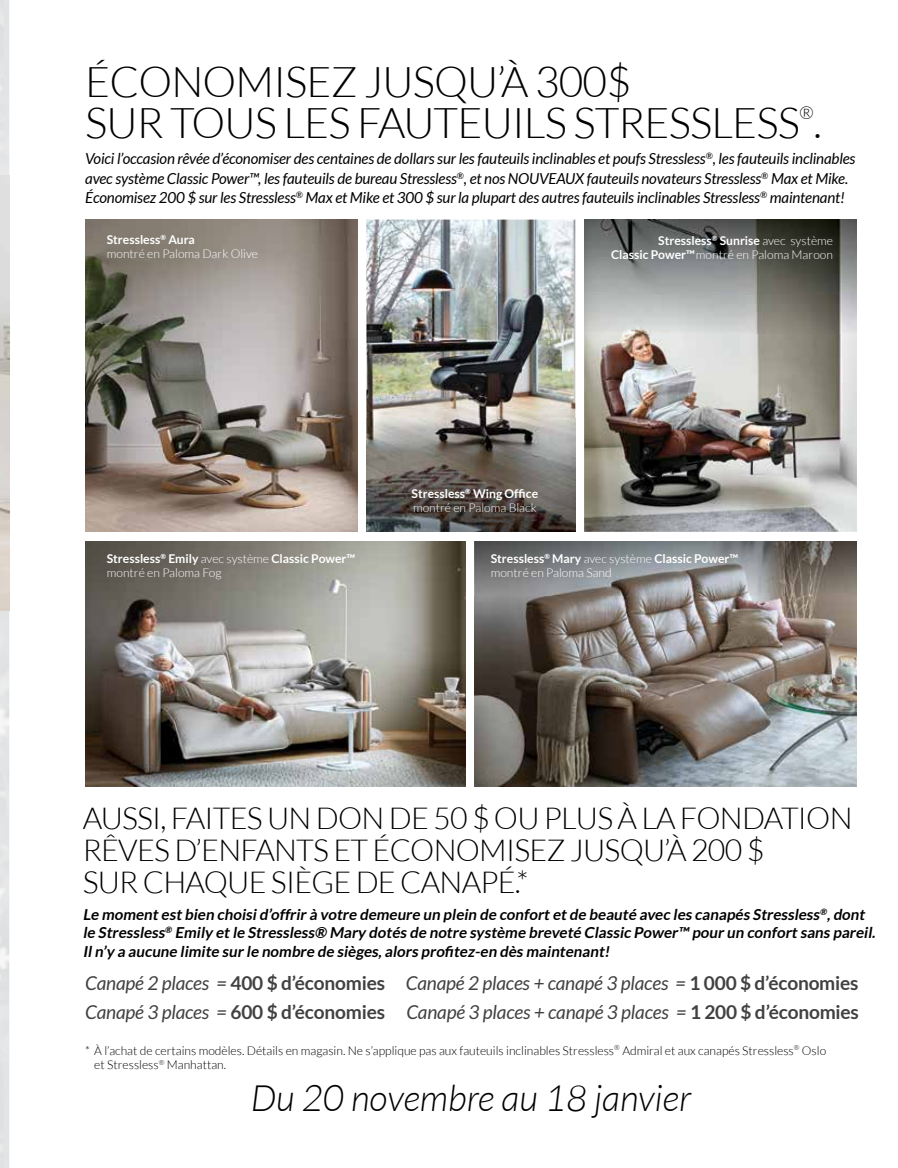
<style>
.page{position:relative;width:898px;height:1168px;background:#fff}
.page>*{position:absolute;margin:0;border:0;box-sizing:border-box;transform-origin:0 0}
.t1{font:300 42.45px/41px "Lato";letter-spacing:-.02em;color:#000}
.t2{font:italic 300 36.3px "Lato";color:#000}
.t3{font:300 30.3px/31.8px "Lato";letter-spacing:-.025em;color:#000}
.t4{font:italic 19.05px/29px "Lato";letter-spacing:-.01em;color:#414042}
.t5{font:300 17.7px "Lato";color:#000}
.t6{font:italic 15.15px/19.6px "Lato";letter-spacing:-.01em;color:#000}
.t7{font:italic 700 15.15px/18.1px "Lato";color:#000}
.t8{font:300 12.15px/13.6px "Lato";color:#fff}
.t9{font:300 12.15px/14.5px "Lato";color:#000}
.t10{font:700 12.15px/13.6px "Lato";color:#fff}
.s1{font-weight:700}
.s2{font-weight:300}
.s3{font-weight:700;font-style:normal}
</style>
<div class="page">
<img style="left:366px;top:220px;width:209px;height:198px">
<img style="left:575px;top:418px;width:1px;height:114px">
<img style="left:366px;top:418px;width:209px;height:114px">
<img style="left:0;top:176px;width:9px;height:434px">
<img style="left:475px;top:541px;width:382px;height:245px">
<img style="left:584px;top:333px;width:273px;height:199px">
<img style="left:584px;top:220px;width:273px;height:113px">
<img style="left:85px;top:541px;width:380px;height:245px">
<img style="left:85px;top:220px;width:273px;height:312px">
<h1 class="t1" style="left:85px;top:62px;width:738px">ÉCONOMISEZ JUSQU’À 300$<br>SUR TOUS LES FAUTEUILS STRESSLESS .</h1>
<p class="t5" style="left:799px;top:103px;width:16px">®</p>
<p class="t6" style="left:85px;top:149px;width:772px">Voici l’occasion rêvée d’économiser des centaines de dollars sur les fauteuils inclinables et poufs Stressless<sup>®</sup>, les fauteuils inclinables avec système Classic Power™, les fauteuils de bureau Stressless<sup>®</sup>, et nos NOUVEAUX fauteuils novateurs Stressless<sup>®</sup> Max et Mike.<br>Économisez 200 $ sur les Stressless<sup>®</sup> Max et Mike et 300 $ sur la plupart des autres fauteuils inclinables Stressless<sup>®</sup> maintenant!</p>
<p class="t8" style="left:107px;top:233px;width:153px"><span class="s1">Stressless</span><sup>®</sup> <span class="s1">Aura<br></span>montré en Paloma Dark Olive</p>
<p class="t8" style="left:611px;top:234px;width:223px;text-align:right"><span class="s1">Stressless</span><sup>®</sup> <span class="s1">Sunrise</span> avec système<br><span class="s1">Classic Power™</span>montré en Paloma Maroon</p>
<p class="t10" style="left:107px;top:552px;width:250px">Stressless<sup>®</sup> Emily <span class="s2">avec système</span> Classic Power™ <span class="s2">montré en Paloma Fog</span></p>
<p class="t10" style="left:412px;top:486px;width:128px">Stressless<sup>®</sup> Wing Office <span class="s2">montré en Paloma Black</span></p>
<p class="t8" style="left:491px;top:552px;width:249px"><span class="s1">Stressless</span><sup>®</sup> <span class="s1">Mary</span> avec système <span class="s1">Classic Power™ </span>montré en Paloma Sand</p>
<h3 class="t3" style="left:83px;top:802px;width:771px">AUSSI, FAITES UN DON DE 50 $ OU PLUS À LA FONDATION<br>RÊVES D’ENFANTS ET ÉCONOMISEZ JUSQU’À 200 $<br>SUR CHAQUE SIÈGE DE CANAPÉ.*</h3>
<p class="t7" style="left:83px;top:905px;width:796px">Le moment est bien choisid’offrir à votre demeure un plein de confort et de beauté avec les canapés Stressless<sup>®</sup>,dont le Stressless<sup>®</sup> Emily et le Stressless® Mary dotés de notre système breveté Classic Power™ pour un confort sans pareil.<br>Iln’y a aucune limite sur le nombre de sièges,alors profitez-en dès maintenant!</p>
<p class="t4" style="left:85px;top:969px;width:775px">Canapé 2 places = <span class="s3">400 $ d’économies</span> Canapé 2 places + canapé 3 places = <span class="s3">1 000 $ d’économies<br></span>Canapé 3 places = <span class="s3">600 $ d’économies</span> Canapé 3 places + canapé 3 places = <span class="s3">1 200 $ d’économies</span></p>
<p class="t9" style="left:94px;top:1043px;width:733px;text-indent:-9px">* À l’achat de certains modèles. Détails en magasin. Ne s’applique pas aux fauteuils inclinables Stressless<sup>®</sup> Admiral et aux canapés Stressless<sup>®</sup> Oslo et Stressless<sup>®</sup> Manhattan.</p>
<h2 class="t2" style="left:251px;top:1078px;width:442px">Du 20 novembre au 18 janvier</h2>
</div>
